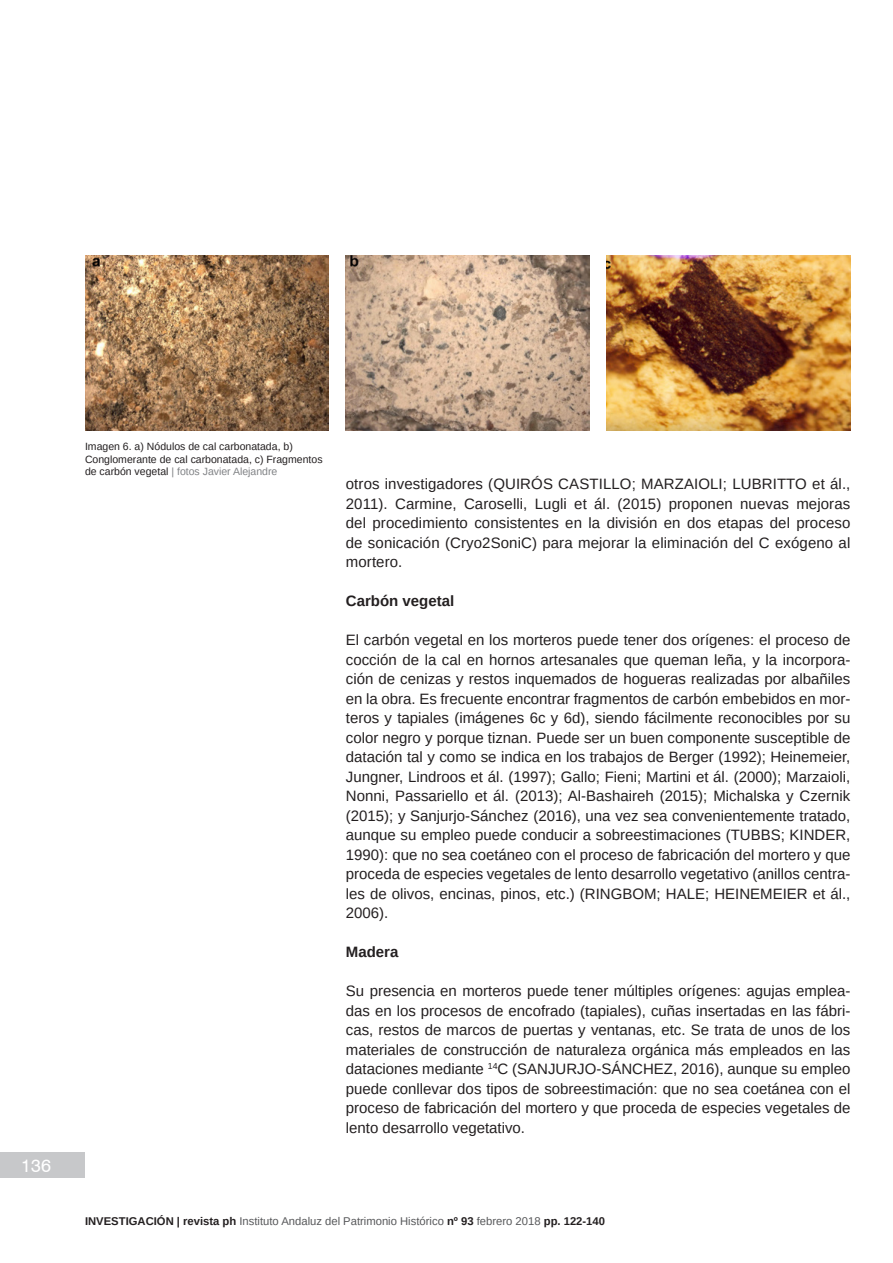
<style>
.page{position:relative;width:893px;height:1263px;background:#fff}
.page>*{position:absolute;margin:0;border:0;box-sizing:border-box;transform-origin:0 0}
.t1{font:18px "Swiss 721 BT";color:#fff}
.List_Paragraph{font:15px/19.5px "Arimo";color:#231f20;text-align:justify}
.Rango_2{font:700 15px "Arimo";color:#231f20}
.t2{font:11.25px "Arimo";color:#57585a}
.Pie_de_Foto{font:10.5px/12.6px "Arimo";color:#231f20}
.s1{color:#808285}
.s2{font-weight:700;color:#231f20}
</style>
<div class="page">
<div style="left:0;top:1152px;width:85px;height:26px;background:#c7c8ca"></div>
<img style="left:85px;top:255px;width:244px;height:176px">
<img style="left:346px;top:255px;width:244px;height:176px">
<img style="left:607px;top:255px;width:243px;height:176px">
<p class="t1" style="left:21px;top:1154px;width:31px">136</p>
<p class="Pie_de_Foto" style="left:85px;top:440px;width:239px">Imagen 6. a) Nódulos de cal carbonatada, b)<br>Conglomerante de cal carbonatada, c) Fragmentos de carbón vegetal <span class="s1">| fotos Javier Alejandre</span></p>
<p class="List_Paragraph" style="left:346px;top:474px;width:506px">otros investigadores (QUIRÓS CASTILLO; MARZAIOLI; LUBRITTO et ál., 2011). Carmine, Caroselli, Lugli et ál. (2015) proponen nuevas mejoras del procedimiento consistentes en la división en dos etapas del proceso de sonicación (Cryo2SoniC) para mejorar la eliminación del C exógeno al mortero.</p>
<p class="Rango_2" style="left:346px;top:591px;width:110px">Carbón vegetal</p>
<p class="List_Paragraph" style="left:346px;top:630px;width:506px">El carbón vegetal en los morteros puede tener dos orígenes: el proceso de cocción de la cal en hornos artesanales que queman leña, y la incorpora&shy;ción de cenizas y restos inquemados de hogueras realizadas por albañiles en la obra. Es frecuente encontrar fragmentos de carbón embebidos en mor&shy;teros y tapiales (imágenes 6c y 6d), siendo fácilmente reconocibles por su color negro y porque tiznan. Puede ser un buen componente susceptible de datación tal y como se indica en los trabajos de Berger (1992); Heinemeier, Jungner, Lindroos et ál. (1997); Gallo; Fieni; Martini et ál. (2000); Marzaioli, Nonni, Passariello et ál. (2013); Al-Bashaireh (2015); Michalska y Czernik (2015); y Sanjurjo-Sánchez (2016), una vez sea convenientemente tratado, aunque su empleo puede conducir a sobreestimaciones (TUBBS; KINDER, 1990): que no sea coetáneo con el proceso de fabricación del mortero y que proceda de especies vegetales de lento desarrollo vegetativo (anillos centra&shy;les de olivos, encinas, pinos, etc.) (RINGBOM; HALE; HEINEMEIER et ál., 2006).</p>
<p class="Rango_2" style="left:346px;top:942px;width:54px">Madera</p>
<p class="List_Paragraph" style="left:346px;top:981px;width:506px">Su presencia en morteros puede tener múltiples orígenes: agujas emplea&shy;das en los procesos de encofrado (tapiales), cuñas insertadas en las fábri&shy;cas, restos de marcos de puertas y ventanas, etc. Se trata de unos de los materiales de construcción de naturaleza orgánica más empleados en las dataciones mediante <sup>14</sup>C (SANJURJO-SÁNCHEZ, 2016), aunque su empleo puede conllevar dos tipos de sobreestimación: que no sea coetánea con el proceso de fabricación del mortero y que proceda de especies vegetales de lento desarrollo vegetativo.</p>
<p class="t2" style="left:85px;top:1213px;width:521px"><span class="s2">INVESTIGACIÓN | revista ph</span> Instituto Andaluz del Patrimonio Histórico <span class="s2">nº 93</span> febrero 2018 <span class="s2">pp. 122-140</span></p>
</div>
